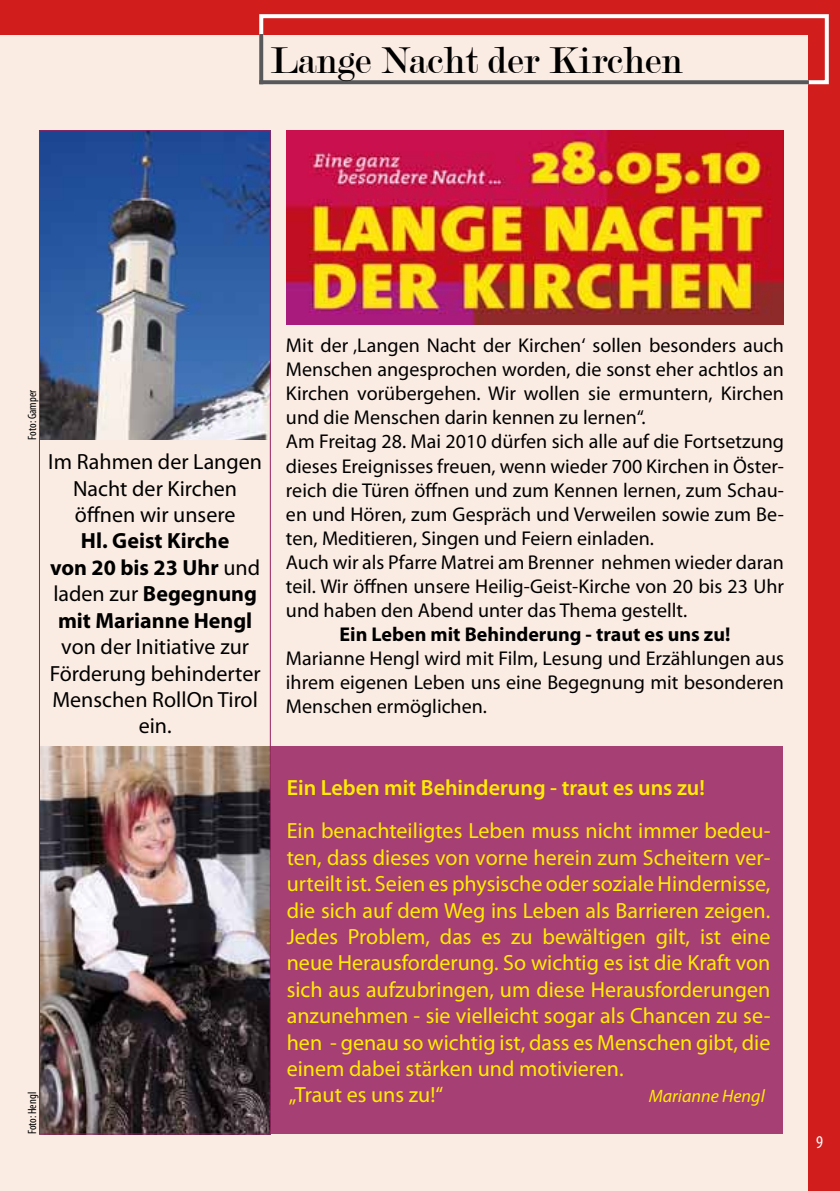
<style>
.page{position:relative;width:840px;height:1191px;background:#fff}
.page>*{position:absolute;margin:0;border:0;box-sizing:border-box;transform-origin:0 0}
.t1{font:40px "Modern";color:#000}
.t2{font:22px/26.4px "Myriad Pro";color:#ffed00}
.t3{font:22px/26.4px "Myriad Pro";color:#000;text-align:center}
.t4{font:700 22px/26.4px "Myriad Pro";color:#000;text-align:center}
.t5{font:600 22px "Myriad Pro";color:#ffed00}
.t6{font:20px/24px "Myriad Pro";color:#000}
.t7{font:700 20px "Myriad Pro";color:#000}
.t8{font:italic 18px "Myriad Pro";color:#ffed00}
.t9{font:condensed 18px "Myriad Pro";color:#fff}
.t10{font:condensed 12px "Myriad Pro";color:#000}
.s1{font-weight:400}
</style>
<div class="page">
<div style="left:0;top:0;width:839px;height:1191px;background:#fbece3"></div>
<div style="left:40px;top:746px;width:742px;height:388px;background:#a63f74"></div>
<div style="left:0;top:0;width:839px;height:34px;background:#d11e1d"></div>
<div style="left:808px;top:0;width:31px;height:1191px;background:#d11e1d"></div>
<div style="left:259px;top:14px;width:569px;height:70px;border:4px solid #fff"></div>
<svg style="left:263px;top:80px;width:545px;height:4px;background:#616062"></svg>
<svg style="left:259px;top:34px;width:4px;height:50px"></svg>
<img style="left:41px;top:132px;width:227px;height:307px">
<img style="left:286px;top:130px;width:496px;height:195px">
<img style="left:41px;top:746px;width:227px;height:386px">
<div style="left:39px;top:130px;width:231px;height:1004px;border:1px solid #972060"></div>
<h1 class="t1" style="left:270px;top:41px;width:413px">Lange Nacht der Kirchen</h1>
<p class="t10" style="left:25px;top:439px;width:51px;rotate:-90deg">Foto: Gamper</p>
<p class="t3" style="left:48px;top:448px;width:215px">Im Rahmen der Langen<br>Nacht der Kirchen öffnen wir unsere</p>
<p class="t4" style="left:50px;top:527px;width:211px">Hl. Geist Kirche<br>von 20 bis 23 Uhr <span class="s1">und laden zur</span> Begegnung mit Marianne Hengl</p>
<p class="t3" style="left:50px;top:633px;width:212px">von der Initiative zur<br>Förderung behinderter<br>Menschen RollOn Tirol ein.</p>
<p class="t10" style="left:25px;top:1134px;width:44px;rotate:-90deg">Foto: Hengl</p>
<p class="t6" style="left:286px;top:333px;width:499px">Mit der ‚Langen Nacht der Kirchen‘ sollen besonders auch Menschen angesprochen worden, die sonst eher achtlos an Kirchen vorübergehen. Wir wollen sie ermuntern, Kirchen und die Menschen darin kennen zu lernen“.<br>Am Freitag 28. Mai 2010 dürfen sich alle auf die Fortsetzung dieses Ereignisses freuen, wenn wieder 700 Kirchen in Öster&shy;reich die Türen öffnen und zum Kennen lernen, zum Schau&shy;en und Hören, zum Gespräch und Verweilen sowie zum Be&shy;ten, Meditieren, Singen und Feiern einladen.<br>Auch wir als Pfarre Matrei am Brenner nehmen wieder daran teil. Wir öffnen unsere Heilig-Geist-Kirche von 20 bis 23 Uhr und haben den Abend unter das Thema gestellt.</p>
<p class="t7" style="left:339px;top:621px;width:392px">Ein Leben mit Behinderung - traut es uns zu!</p>
<p class="t6" style="left:286px;top:645px;width:499px;text-align:justify">Marianne Hengl wird mit Film, Lesung und Erzählungen aus ihrem eigenen Leben uns eine Begegnung mit besonderen Menschen ermöglichen.</p>
<p class="t5" style="left:286px;top:773px;width:419px">Ein Leben mit Behinderung - traut es uns zu!</p>
<p class="t2" style="left:286px;top:817px;width:485px">Ein benachteiligtes Leben muss nicht immer bedeu&shy;ten, dass dieses von vorne herein zum Scheitern ver&shy;urteilt ist. Seien es physische oder soziale Hindernisse, die sich auf dem Weg ins Leben als Barrieren zeigen.<br>Jedes Problem, das es zu bewältigen gilt, ist eine neue Herausforderung. So wichtig es ist die Kraft von sich aus aufzubringen, um diese Herausforderungen anzunehmen - sie vielleicht sogar als Chancen zu se&shy;hen - genau so wichtig ist, dass es Menschen gibt, die einem dabei stärken und motivieren.<br>„Traut es uns zu!“</p>
<p class="t8" style="left:648px;top:1085px;width:117px">Marianne Hengl</p>
<p class="t9" style="left:815px;top:1131px;width:8px">9</p>
</div>
